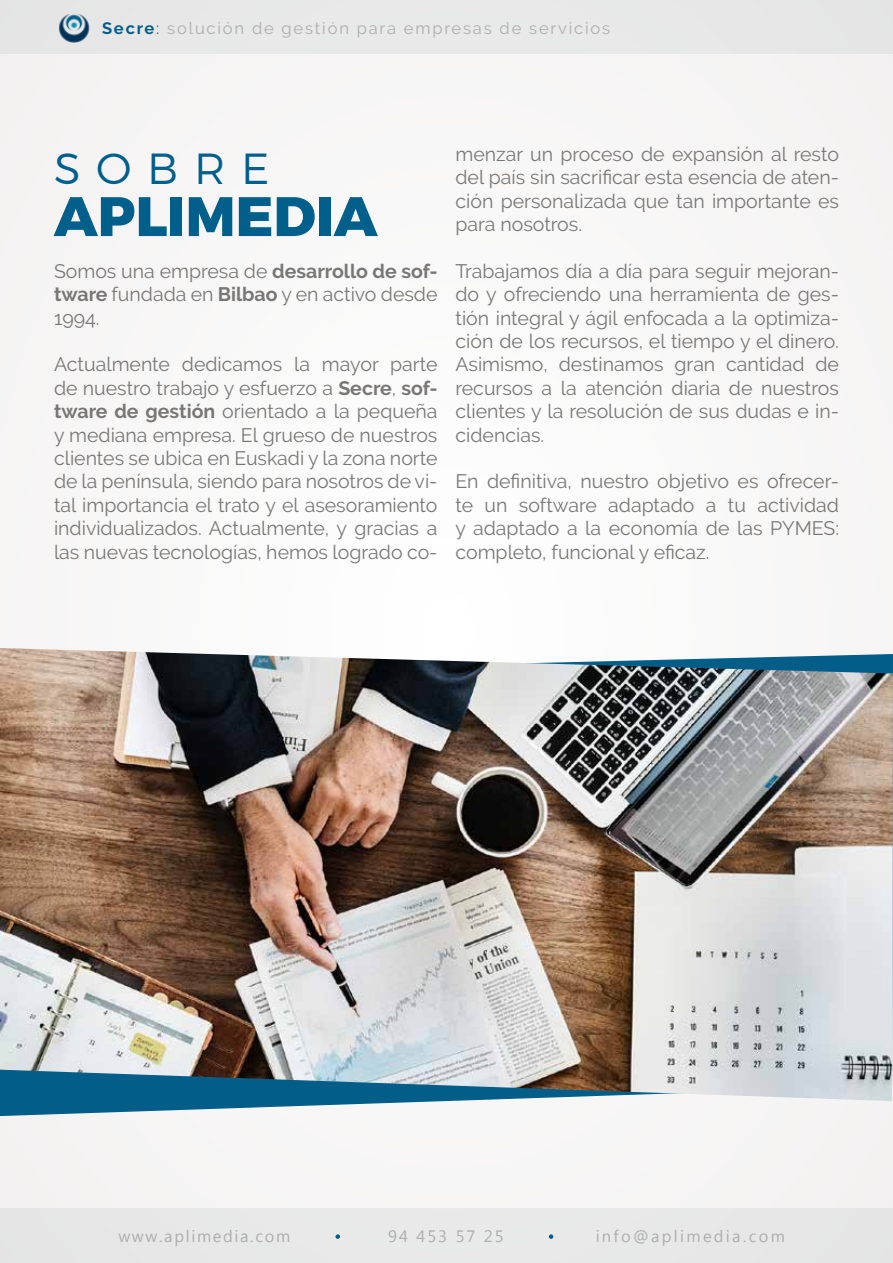
<style>
.page{position:relative;width:893px;height:1263px;background:#f8f7f6}
.page>*{position:absolute;margin:0;border:0;box-sizing:border-box;transform-origin:0 0}
.t1{font:800 55.5px "Montserrat";color:#005f8b}
.t2{font:300 43.5px "Montserrat";letter-spacing:.36em;color:#005f8b}
.t3{font:19.5px/23.4px "Raleway";color:#787776;text-align:justify}
.t4{font:16.5px "Raleway";letter-spacing:.11em;color:#afadad}
.t5{font:16.5px "Myanmar Text";letter-spacing:.14em;color:#afadad}
.t6{font:16.5px "Myanmar Text";letter-spacing:.1em;color:#afadad}
.t7{font:16.5px "Myanmar Text";letter-spacing:.12em;color:#afadad}
.s1{font-weight:700;color:#025e88}
.s2{color:#025e88}
.s3{font-weight:700}
</style>
<div class="page">
<div style="left:0;top:0;width:893px;height:54px;background:#e7e8e7"></div>
<div style="left:0;top:1209px;width:892px;height:54px;background:#e7e8e7"></div>
<svg style="left:335px;top:1234px;width:5px;height:5px"></svg>
<svg style="left:549px;top:1234px;width:4px;height:5px"></svg>
<img style="left:58px;top:14px;width:32px;height:29px">
<svg style="left:0;top:1101px;width:447px;height:15px"></svg>
<img style="left:0;top:648px;width:893px;height:453px">
<p class="t4" style="left:102px;top:19px;width:510px"><span class="s1">Secre</span><span class="s2">:</span> solución de gestión para empresas de servicios</p>
<h2 class="t2" style="left:54px;top:134px;width:217px">SOBRE</h2>
<h1 class="t1" style="left:54px;top:170px;width:325px">APLIMEDIA</h1>
<p class="t3" style="left:54px;top:259px;width:385px">Somos una empresa de <span class="s3">desarrollo de sof&shy;tware</span> fundada en <span class="s3">Bilbao</span> y en activo desde 1994.</p>
<p class="t3" style="left:54px;top:353px;width:385px">Actualmente dedicamos la mayor parte de nuestro trabajo y esfuerzo a <span class="s3">Secre</span>, <span class="s3">sof&shy;tware de gestión</span> orientado a la pequeña y mediana empresa. El grueso de nuestros clientes se ubica en Euskadi y la zona norte de la península, siendo para nosotros de vi&shy;tal importancia el trato y el asesoramiento individualizados. Actualmente, y gracias a las nuevas tecnologías, hemos logrado co-</p>
<p class="t3" style="left:455px;top:142px;width:385px">menzar un proceso de expansión al resto del país sin sacrificar esta esencia de aten&shy;ción personalizada que tan importante es para nosotros.</p>
<p class="t3" style="left:455px;top:259px;width:385px">Trabajamos día a día para seguir mejoran&shy;do y ofreciendo una herramienta de ges&shy;tión integral y ágil enfocada a la optimiza&shy;ción de los recursos, el tiempo y el dinero.<br>Asimismo, destinamos gran cantidad de recursos a la atención diaria de nuestros clientes y la resolución de sus dudas e in&shy;cidencias.</p>
<p class="t3" style="left:455px;top:470px;width:385px">En definitiva, nuestro objetivo es ofrecer&shy;te un software adaptado a tu actividad y adaptado a la economía de las PYMES: completo, funcional y eficaz.</p>
<p class="t6" style="left:118px;top:1227px;width:173px">www.aplimedia.com</p>
<p class="t7" style="left:388px;top:1227px;width:117px">94 453 57 25</p>
<p class="t5" style="left:596px;top:1227px;width:191px">info@aplimedia.com</p>
</div>
